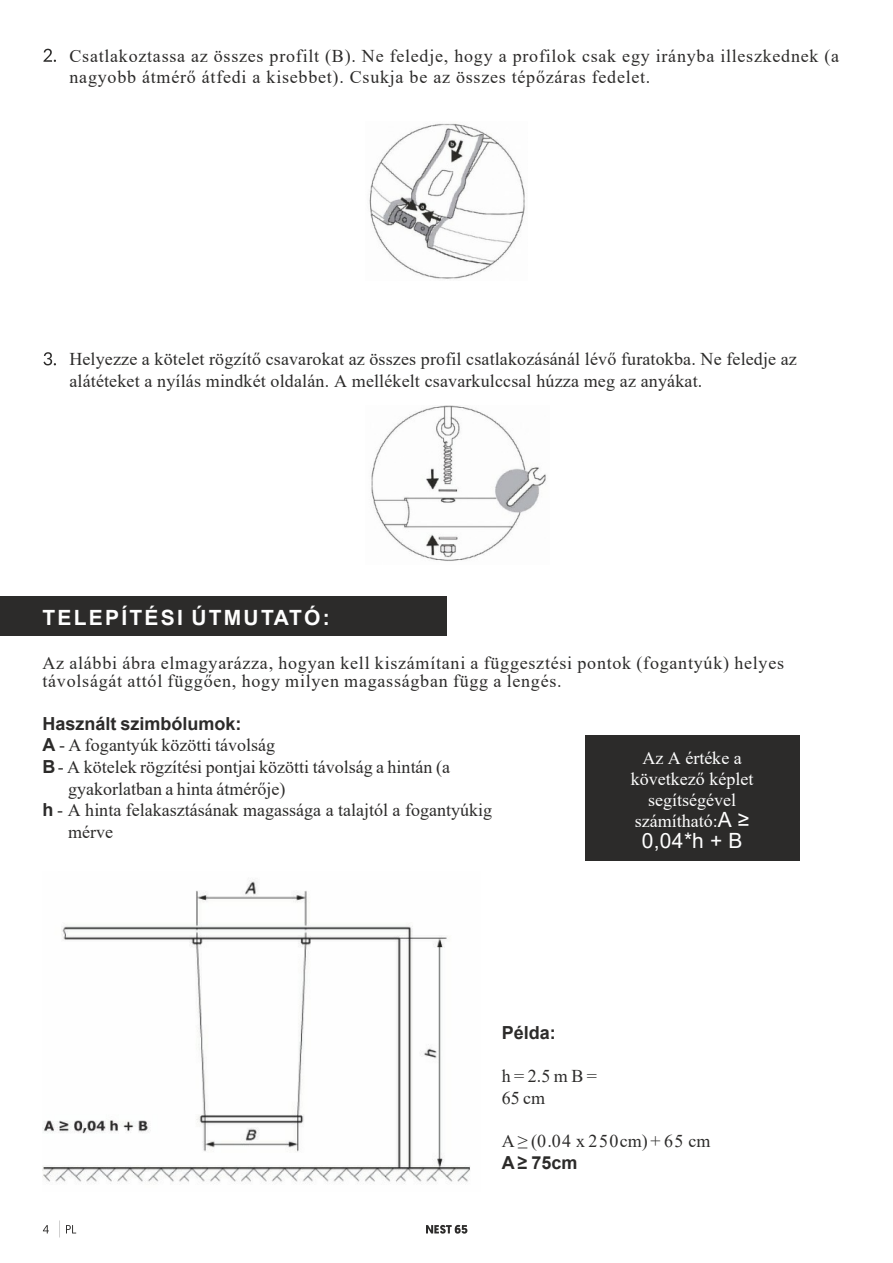
<style>
.page{position:relative;width:893px;height:1263px;background:#fff}
.page>*{position:absolute;margin:0;border:0;box-sizing:border-box;transform-origin:0 0}
.t1{font:700 21px "Arial";letter-spacing:.105em;color:#fefefe}
.t2{font:21px "Arial";color:#fefefe}
.t3{font:18px/21.6px "Times New Roman";letter-spacing:.01em;color:#2c2b2a}
.t4{font:18px/18px "Times New Roman";letter-spacing:.04em;color:#2c2b2a}
.t5{font:18px/21px "Times New Roman";color:#fefefe;text-align:center}
.t6{font:700 18px "Arial";color:#2c2b2a}
.t7{font:18px "Times New Roman";letter-spacing:.075em;color:#2c2b2a}
.s1{font-family:"Arial";font-weight:700}
.s2{font-family:"Arial";font-size:21px}
</style>
<div class="page">
<svg style="left:59px;top:1220px;width:1px;height:17px"></svg>
<img style="left:369px;top:123px;width:156px;height:156px">
<div style="left:0;top:596px;width:446px;height:39px;background:#2c2b2a"></div>
<div style="left:585px;top:735px;width:214px;height:126px;background:#2c2b2a"></div>
<svg style="left:43px;top:1225px;width:6px;height:8px"></svg>
<svg style="left:66px;top:1225px;width:10px;height:8px"></svg>
<svg style="left:426px;top:1225px;width:41px;height:8px"></svg>
<svg style="left:43px;top:352px;width:13px;height:13px"></svg>
<svg style="left:43px;top:49px;width:13px;height:13px"></svg>
<img style="left:371px;top:406px;width:175px;height:155px">
<img style="left:43px;top:880px;width:427px;height:305px">
<p class="t4" style="left:70px;top:47px;width:771px;line-height:21.6px">Csatlakoztassa az összes profilt (B). Ne feledje, hogy a profilok csak egy irányba illeszkednek (a nagyobb átmérő átfedi a kisebbet). Csukja be az összes tépőzáras fedelet.</p>
<p class="t3" style="left:69px;top:350px;width:729px">Helyezze a kötelet rögzítő csavarokat az összes profil csatlakozásánál lévő furatokba. Ne feledje az alátéteket a nyílás mindkét oldalán. A mellékelt csavarkulccsal húzza meg az anyákat.</p>
<p class="t1" style="left:43px;top:610px;width:289px">TELEPÍTÉSI ÚTMUTATÓ:</p>
<p class="t4" style="left:43px;top:655px;width:743px">Az alábbi ábra elmagyarázza, hogyan kell kiszámítani a függesztési pontok (fogantyúk) helyes távolságát attól függően, hogy milyen magasságban függ a lengés.</p>
<p class="t6" style="left:43px;top:717px;width:200px">Használt szimbólumok:</p>
<p class="t3" style="left:43px;top:736px;width:234px"><span class="s1">A</span> - A fogantyúk közötti távolság</p>
<p class="t3" style="left:43px;top:758px;width:409px"><span class="s1">B</span> - A kötelek rögzítési pontjai közötti távolság a hintán (a</p>
<p class="t3" style="left:68px;top:779px;width:219px">gyakorlatban a hinta átmérője)</p>
<p class="t3" style="left:43px;top:801px;width:451px"><span class="s1">h</span> - A hinta felakasztásának magassága a talajtól a fogantyúkig</p>
<p class="t3" style="left:68px;top:823px;width:47px">mérve</p>
<p class="t5" style="left:631px;top:749px;width:124px">Az A értéke a következő képlet segítségével számítható:<span class="s2">A ≥</span></p>
<p class="t2" style="left:642px;top:833px;width:102px">0,04*h + B</p>
<p class="t6" style="left:502px;top:1026px;width:56px">Példa:</p>
<p class="t3" style="left:502px;top:1067px;width:97px">h = 2.5 m B =<br>65 cm</p>
<p class="t7" style="left:502px;top:1134px;width:210px">A ≥ (0.04 x 250cm) + 65 cm</p>
<p class="t6" style="left:502px;top:1155px;width:77px">A ≥ 75cm</p>
</div>
